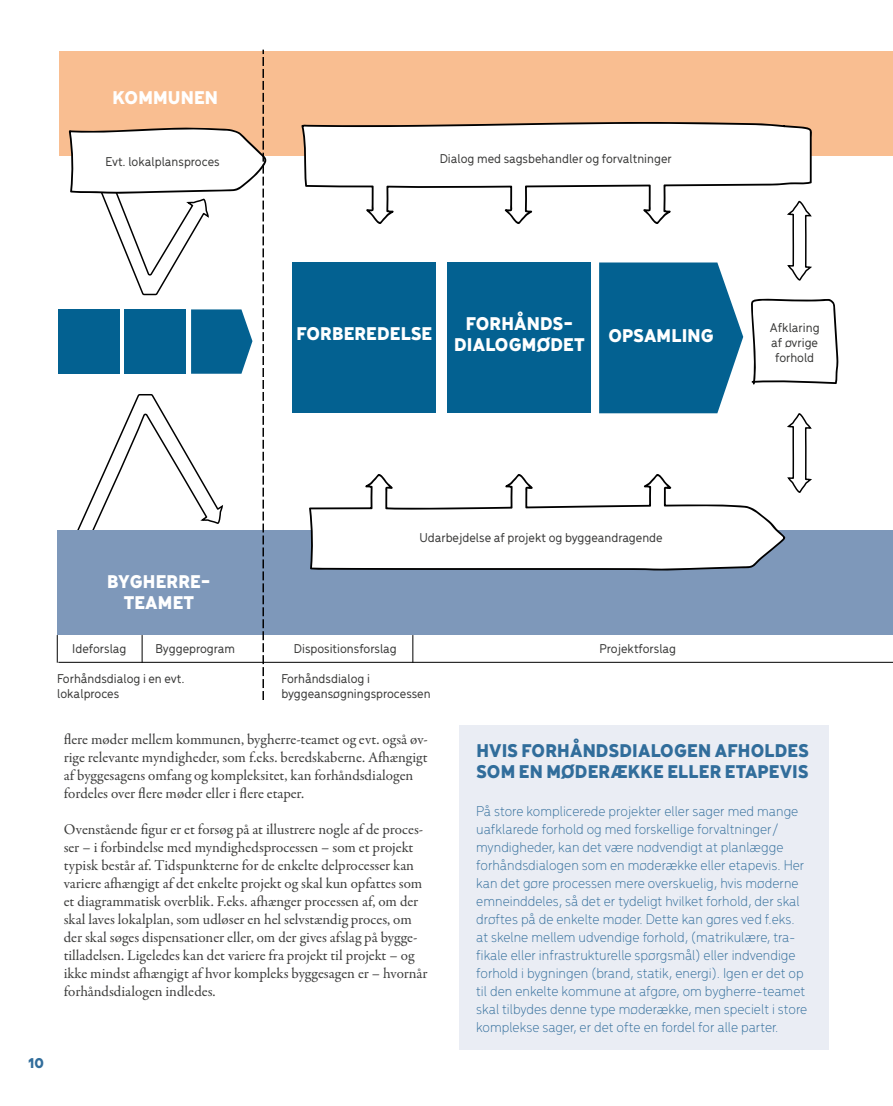
<style>
.page{position:relative;width:893px;height:1106px;background:#fff}
.page>*{position:absolute;margin:0;border:0;box-sizing:border-box;transform-origin:0 0}
.t1{font:900 19.5px/21px "Menca";letter-spacing:.01em;color:#fff;text-align:center}
.t2{font:900 19.5px/21px "Menca";letter-spacing:.01em;color:#316d9b}
.t3{font:15px/18px "Garamond Premr Pro";color:#3c3c3b}
.t4{font:300 15px/18px "Menca";color:#316d9b}
.t5{font:900 15px "Menca";color:#316d9b}
.t6{font:500 13.5px/15px "Menca";color:#3c3c3b}
</style>
<div class="page">
<div style="left:459px;top:725px;width:370px;height:324px;background:#eaedf4"></div>
<div style="left:59px;top:51px;width:834px;height:105px;background:#f9be91"></div>
<div style="left:58px;top:530px;width:835px;height:105px;background:#7e98ba"></div>
<svg style="left:751px;top:298px;width:87px;height:87px"></svg>
<hr style="left:58px;top:662px;width:835px;height:1px;background:#000">
<div style="left:58px;top:309px;width:62px;height:65px;background:#036191"></div>
<svg style="left:301px;top:122px;width:511px;height:102px"></svg>
<svg style="left:309px;top:474px;width:476px;height:97px"></svg>
<svg style="left:785px;top:196px;width:27px;height:85px"></svg>
<svg style="left:787px;top:413px;width:25px;height:80px"></svg>
<div style="left:292px;top:262px;width:144px;height:151px;background:#036191"></div>
<div style="left:447px;top:262px;width:144px;height:151px;background:#036191"></div>
<svg style="left:599px;top:262px;width:144px;height:151px;background:#1a6f9b"></svg>
<svg style="left:412px;top:635px;width:1px;height:27px"></svg>
<svg style="left:69px;top:50px;width:198px;height:650px"></svg>
<svg style="left:57px;top:635px;width:1px;height:27px"></svg>
<h1 class="t1" style="left:113px;top:85px;width:107px">KOMMUNEN</h1>
<p class="t6" style="left:105px;top:153px;width:116px">Evt. lokalplansproces</p>
<p class="t6" style="left:440px;top:150px;width:234px">Dialog med sagsbehandler og forvaltninger</p>
<h1 class="t1" style="left:454px;top:312px;width:132px">FORHÅNDS-<br>DIALOGMØDET</h1>
<h1 class="t1" style="left:297px;top:322px;width:137px">FORBEREDELSE</h1>
<h1 class="t1" style="left:608px;top:323px;width:107px">OPSAMLING</h1>
<p class="t6" style="left:770px;top:319px;width:51px;text-align:justify">Afklaring af øvrige forhold</p>
<p class="t5" style="left:28px;top:1052px;width:17px">10</p>
<h1 class="t1" style="left:107px;top:569px;width:105px">BYGHERRE-<br>TEAMET</h1>
<p class="t6" style="left:419px;top:529px;width:245px">Udarbejdelse af projekt og byggeandragende</p>
<p class="t6" style="left:72px;top:640px;width:56px">Ideforslag</p>
<p class="t6" style="left:156px;top:640px;width:81px">Byggeprogram</p>
<p class="t6" style="left:294px;top:640px;width:104px">Dispositionsforslag</p>
<p class="t6" style="left:600px;top:640px;width:78px">Projektforslag</p>
<p class="t6" style="left:281px;top:670px;width:151px">Forhåndsdialog i byggeansøgningsprocessen</p>
<p class="t6" style="left:57px;top:670px;width:129px">Forhåndsdialog i en evt. lokalproces</p>
<p class="t3" style="left:64px;top:731px;width:365px">flere møder mellem kommunen, bygherre-teamet og evt. også øv&shy;rige relevante myndigheder, som f.eks. beredskaberne. Afhængigt af byggesagens omfang og kompleksitet, kan forhåndsdialogen fordeles over flere møder eller i flere etaper.</p>
<p class="t3" style="left:64px;top:821px;width:365px">Ovenstående figur er et forsøg på at illustrere nogle af de proces&shy;ser – i forbindelse med myndighedsprocessen – som et projekt typisk består af. Tidspunkterne for de enkelte delprocesser kan variere afhængigt af det enkelte projekt og skal kun opfattes som et diagrammatisk overblik. F.eks. afhænger processen af, om der skal laves lokalplan, som udløser en hel selvstændig proces, om der skal søges dispensationer eller, om der gives afslag på bygge&shy;tilladelsen. Ligeledes kan det variere fra projekt til projekt – og ikke mindst afhængigt af hvor kompleks byggesagen er – hvornår forhåndsdialogen indledes.</p>
<h1 class="t2" style="left:476px;top:739px;width:334px">HVIS FORHÅNDSDIALOGEN AFHOLDES<br>SOM EN MØDERÆKKE ELLER ETAPEVIS</h1>
<p class="t4" style="left:476px;top:801px;width:333px">På store komplicerede projekter eller sager med mange uafklarede forhold og med forskellige forvaltninger/ myndigheder, kan det være nødvendigt at planlægge forhåndsdialogen som en møderække eller etapevis. Her kan det gøre processen mere overskuelig, hvis møderne emneinddeles, så det er tydeligt hvilket forhold, der skal drøftes på de enkelte møder. Dette kan gøres ved f.eks. at skelne mellem udvendige forhold, (matrikulære, tra&shy;fikale eller infrastrukturelle spørgsmål) eller indvendige forhold i bygningen (brand, statik, energi). Igen er det op til den enkelte kommune at afgøre, om bygherre-teamet skal tilbydes denne type møderække, men specielt i store komplekse sager, er det ofte en fordel for alle parter.</p>
</div>
